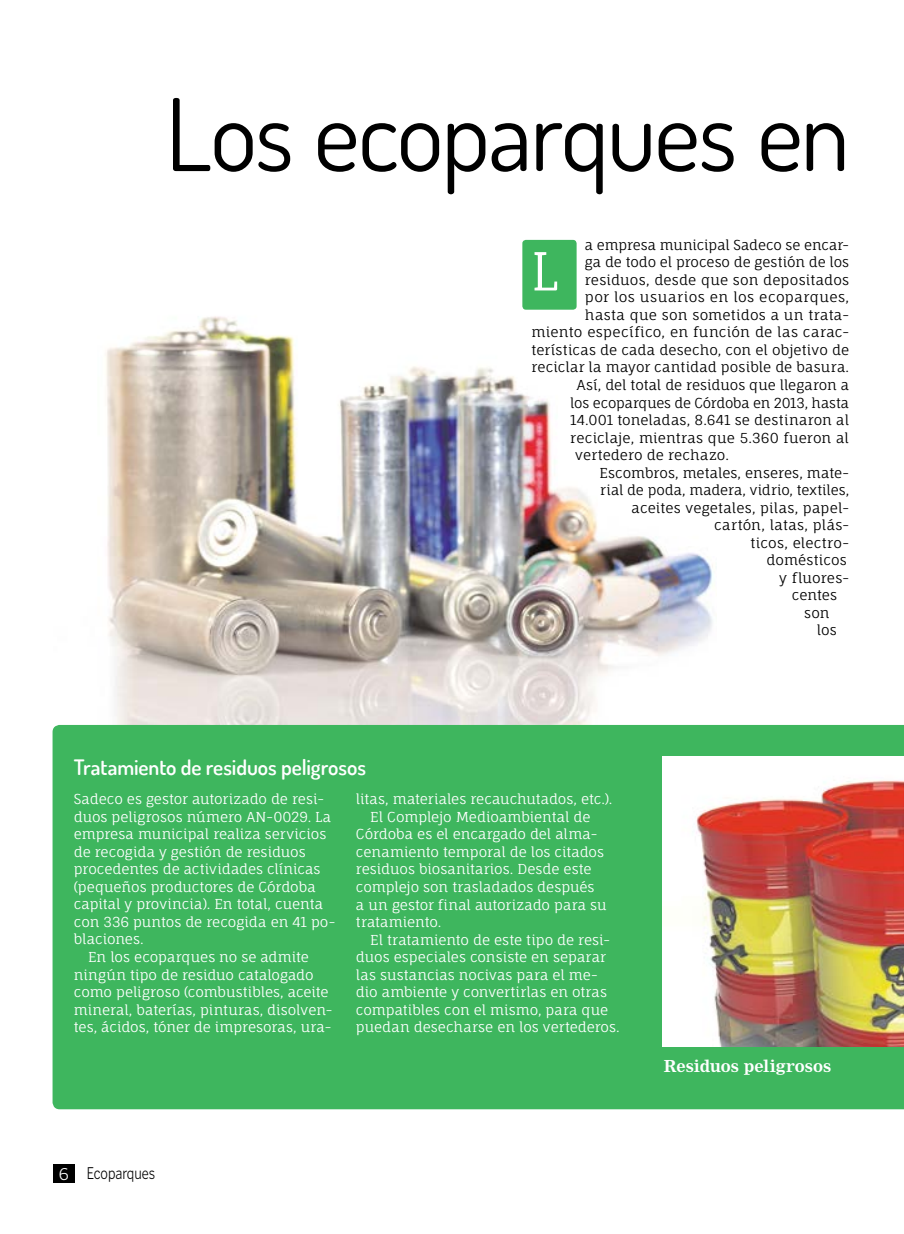
<style>
.page{position:relative;width:904px;height:1234px;background:#fff}
.page>*{position:absolute;margin:0;border:0;box-sizing:border-box;transform-origin:0 0}
.t1{font:100px "Dosis";letter-spacing:-.02em;color:#000}
.t2{font:52.5px "Fauna One";color:#fff}
.t3{font:600 21.25px "Dosis";letter-spacing:-.005em;color:#fff}
.t4{font:300 17.5px "Poynter Gothic Text";letter-spacing:-.005em;color:#000;scale:.8 1}
.t5{font:700 16.25px "Nimrod";letter-spacing:-.005em;color:#fff}
.t6{font:13.75px "Fauna One";color:#fff}
.t7{font:13.75px "Fauna One";letter-spacing:.005em;color:#000}
.t8{font:13.75px "Fauna One";letter-spacing:.025em;color:#000}
.t9{font:13.75px "Fauna One";letter-spacing:.03em;color:#000}
.s1{color:#fff}
</style>
<div class="page">
<img style="left:105px;top:296px;width:608px;height:428px">
<div style="left:54px;top:1163px;width:21px;height:19px;background:#000"></div>
<div style="left:53px;top:724px;width:851px;height:384px;background:#3eb65e"></div>
<img style="left:663px;top:756px;width:241px;height:290px">
<div style="left:522px;top:240px;width:54px;height:69px;background:#3eb65e;border-radius:4px"></div>
<h1 class="t1" style="left:165px;top:69px;width:686px">Los ecoparques en</h1>
<h3 class="t3" style="left:74px;top:753px;width:293px">Tratamiento de residuos peligrosos</h3>
<p class="t7" style="left:585px;top:236px;width:266px">a empresa municipal Sadeco se encar-</p>
<p class="t7" style="left:585px;top:254px;width:266px">ga de todo el proceso de gestión de los</p>
<p class="t7" style="left:585px;top:271px;width:266px">residuos, desde que son depositados</p>
<p class="t9" style="left:585px;top:289px;width:266px">por los usuarios en los ecoparques,</p>
<p class="t8" style="left:585px;top:306px;width:266px">hasta que son sometidos a un trata-</p>
<p class="t8" style="left:531px;top:324px;width:319px">miento específico, en función de las carac-</p>
<p class="t7" style="left:531px;top:341px;width:319px">terísticas de cada desecho, con el objetivo de</p>
<p class="t7" style="left:531px;top:359px;width:319px">reciclar la mayor cantidad posible de basura.</p>
<p class="t7" style="left:577px;top:376px;width:274px">Así, del total de residuos que llegaron a</p>
<p class="t7" style="left:570px;top:394px;width:280px">los ecoparques de Córdoba en 2013, hasta</p>
<p class="t7" style="left:570px;top:411px;width:280px">14.001 toneladas, 8.641 se destinaron al</p>
<p class="t7" style="left:570px;top:429px;width:280px">reciclaje, mientras que 5.360 fueron al</p>
<p class="t7" style="left:575px;top:446px;width:155px">vertedero de rechazo.</p>
<p class="t7" style="left:599px;top:464px;width:251px">Escombros, metales, enseres, mate-</p>
<p class="t7" style="left:600px;top:481px;width:250px">rial de poda, madera, vidrio, textiles,</p>
<p class="t7" style="left:631px;top:499px;width:219px">aceites vegetales, pilas, papel-</p>
<p class="t8" style="left:714px;top:516px;width:137px">cartón, latas, plás-</p>
<p class="t8" style="left:750px;top:534px;width:100px">ticos, electro-</p>
<p class="t7" style="left:766px;top:551px;width:82px">domésticos</p>
<p class="t7" style="left:779px;top:569px;width:72px">y fluores-</p>
<p class="t7" style="left:791px;top:586px;width:47px">centes</p>
<p class="t7" style="left:804px;top:604px;width:27px">son</p>
<p class="t7" style="left:816px;top:621px;width:22px">los</p>
<h2 class="t2" style="left:530px;top:238px;width:28px">L</h2>
<p class="t6" style="left:74px;top:790px;width:252px">Sadeco es gestor autorizado de resi-</p>
<p class="t6" style="left:74px;top:808px;width:259px">duos peligrosos número AN-0029. La</p>
<p class="t6" style="left:74px;top:825px;width:254px">empresa municipal realiza servicios</p>
<p class="t6" style="left:74px;top:843px;width:233px">de recogida y gestión de residuos</p>
<p class="t6" style="left:74px;top:860px;width:248px">procedentes de actividades clínicas</p>
<p class="t6" style="left:74px;top:878px;width:243px">(pequeños productores de Córdoba</p>
<p class="t6" style="left:74px;top:895px;width:251px">capital y provincia). En total, cuenta</p>
<p class="t6" style="left:74px;top:913px;width:263px">con 336 puntos de recogida en 41 po-</p>
<p class="t6" style="left:74px;top:930px;width:71px">blaciones.</p>
<p class="t6" style="left:88px;top:948px;width:222px">En los ecoparques no se admite</p>
<p class="t6" style="left:74px;top:965px;width:241px">ningún tipo de residuo catalogado</p>
<p class="t6" style="left:74px;top:983px;width:256px">como peligroso (combustibles, aceite</p>
<p class="t6" style="left:74px;top:1000px;width:260px">mineral, baterías, pinturas, disolven-</p>
<p class="t6" style="left:74px;top:1018px;width:259px">tes, ácidos, tóner de impresoras, ura-</p>
<p class="t6" style="left:356px;top:790px;width:258px">litas, materiales recauchutados, etc.).</p>
<p class="t6" style="left:370px;top:808px;width:222px">El Complejo Medioambiental de</p>
<p class="t6" style="left:356px;top:825px;width:243px">Córdoba es el encargado del alma-</p>
<p class="t6" style="left:356px;top:843px;width:250px">cenamiento temporal de los citados</p>
<p class="t6" style="left:356px;top:860px;width:237px">residuos biosanitarios. Desde este</p>
<p class="t6" style="left:356px;top:878px;width:240px">complejo son trasladados después</p>
<p class="t6" style="left:356px;top:895px;width:252px">a un gestor final autorizado para su</p>
<p class="t6" style="left:356px;top:913px;width:87px">tratamiento.</p>
<p class="t6" style="left:370px;top:930px;width:241px">El tratamiento de este tipo de resi-</p>
<p class="t6" style="left:356px;top:948px;width:251px">duos especiales consiste en separar</p>
<p class="t6" style="left:356px;top:965px;width:243px">las sustancias nocivas para el me-</p>
<p class="t6" style="left:356px;top:983px;width:252px">dio ambiente y convertirlas en otras</p>
<p class="t6" style="left:356px;top:1000px;width:254px">compatibles con el mismo, para que</p>
<p class="t6" style="left:356px;top:1018px;width:265px">puedan desecharse en los vertederos.</p>
<p class="t4" style="left:59px;top:1163px;width:122px"><span class="s1">6</span> Ecoparques</p>
<p class="t5" style="left:663px;top:1055px;width:169px">Residuos peligrosos</p>
</div>
